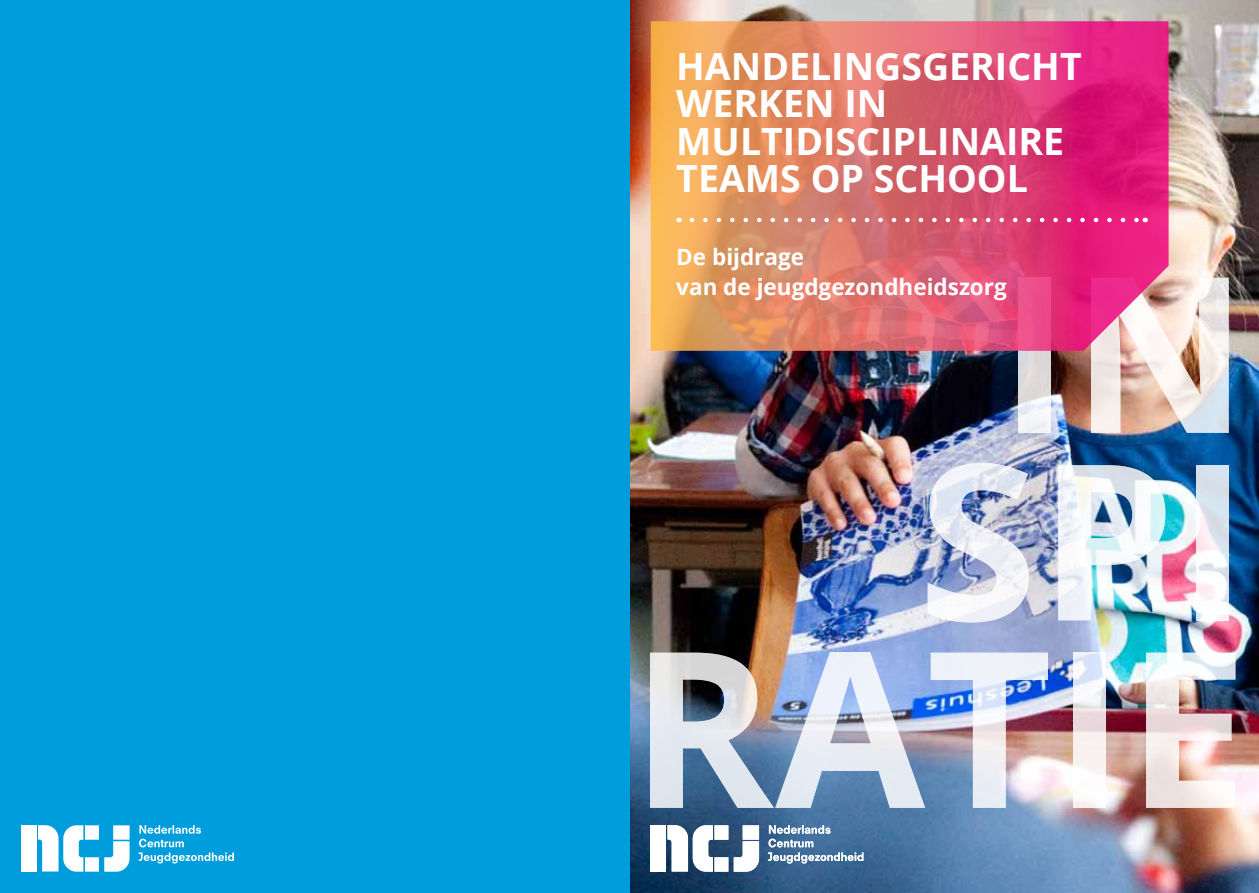
<style>
.page{position:relative;width:1259px;height:893px;background:#fff}
.page>*{position:absolute;margin:0;border:0;box-sizing:border-box;transform-origin:0 0}
.t1{font:700 217.5px/187.5px "Open Sans";letter-spacing:.005em;color:#fff;text-align:right}
.t2{font:700 37.5px/37.5px "Open Sans";color:#fff}
.t3{font:700 22.5px/30px "Open Sans";color:#fff}
</style>
<div class="page">
<img style="left:629px;top:0;width:630px;height:893px">
<div style="left:0;top:0;width:629px;height:893px;background:#009ddc"></div>
<svg style="left:139px;top:825px;width:95px;height:38px"></svg>
<svg style="left:38px;top:825px;width:92px;height:47px"></svg>
<div style="left:21px;top:825px;width:16px;height:47px;background:#fff"></div>
<svg style="left:768px;top:825px;width:95px;height:38px;background:#6d8fb1"></svg>
<svg style="left:667px;top:825px;width:92px;height:47px"></svg>
<div style="left:651px;top:825px;width:15px;height:47px;background:#fff"></div>
<svg style="left:651px;top:21px;width:517px;height:330px;background:#e0666e"></svg>
<svg style="left:692px;top:218px;width:446px;height:4px"></svg>
<p class="t2" style="left:676px;top:46px;width:407px">HANDELINGSGERICHT<br>WERKEN IN<br>MULTIDISCIPLINAIRE<br>TEAMS OP SCHOOL</p>
<p class="t3" style="left:676px;top:241px;width:332px">DE BIJDRAGE<br>VAN DE JEUGDGEZONDHEIDSZORG</p>
<h1 class="t1" style="left:630px;top:255px;width:619px">IN<br>SPI<br>RATIE</h1>
</div>
